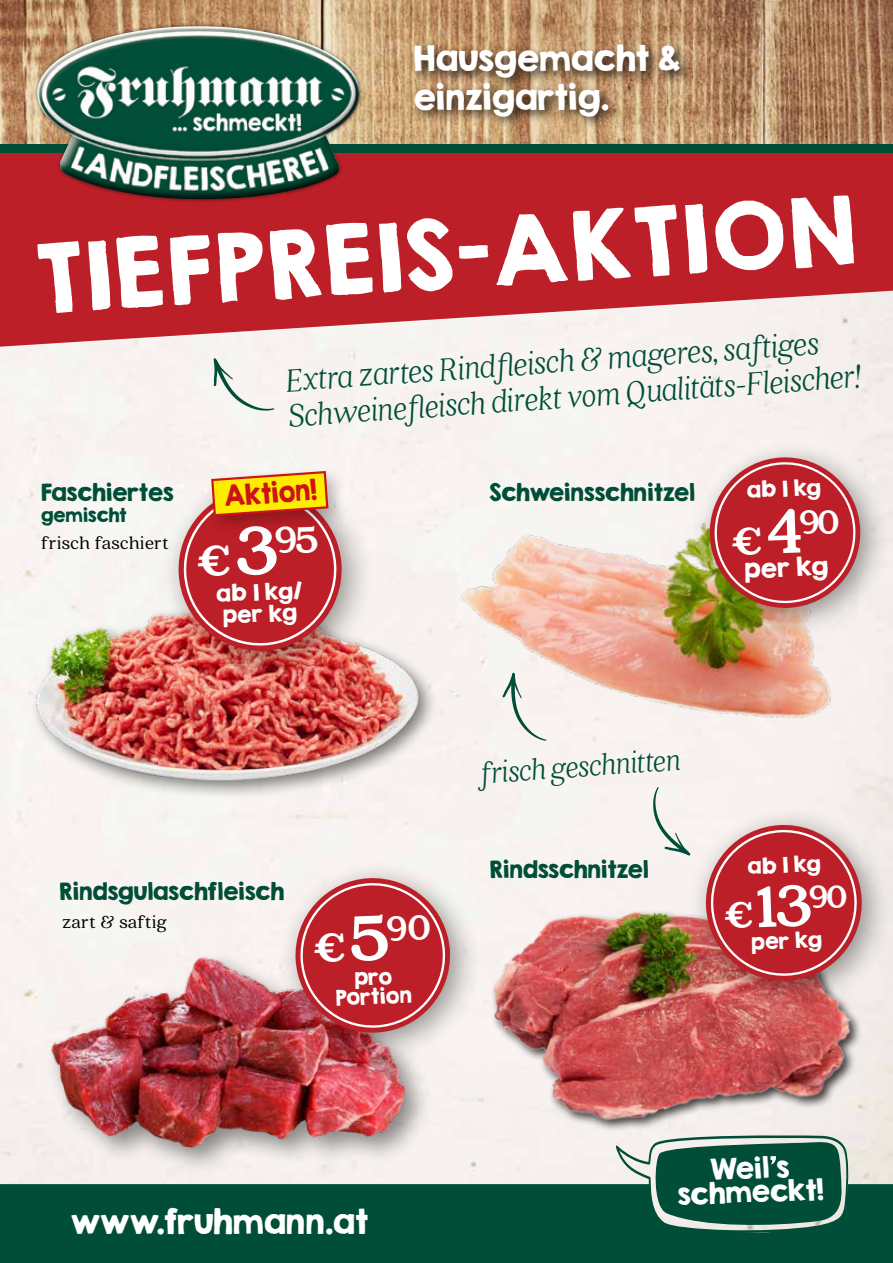
<style>
.page{position:relative;width:893px;height:1263px;background:#fff}
.page>*{position:absolute;margin:0;border:0;box-sizing:border-box;transform-origin:0 0}
.t1{font:84.75px "KG Second Chances Solid";color:#fff}
.t2{font:900 64.5px "Quincy CF";color:#fff}
.t3{font:900 38.7px "Quincy CF";color:#fff}
.t4{font:900 36.9px "Quincy CF";color:#fff}
.t5{font:italic 300 35.7px/35.7px "Quincy CF";color:#004e38;scale:.94 1}
.t6{font:italic 300 33.45px "Quincy CF";color:#004e38;scale:.94 1}
.t7{font:31.5px/38.4px "KG Second Chances Solid";color:#fff}
.t8{font:30.75px "KG Second Chances Solid";color:#fff}
.t9{font:26.1px/23.7px "KG Second Chances Solid";color:#fff;text-align:center}
.t10{font:25.5px "KG Second Chances Solid";color:#cd1316;scale:.94 1}
.t11{font:23.1px "KG Second Chances Solid";color:#fff}
.t12{font:21.45px "KG Second Chances Solid";color:#004e38}
.t13{font:20.55px/21.8px "KG Second Chances Solid";color:#fff}
.t14{font:19.8px "KG Second Chances Solid";color:#fff}
.t15{font:19.5px/19.5px "KG Second Chances Solid";color:#fff;text-align:center}
.t16{font:19.2px "Quincy CF";letter-spacing:.015em;color:#000}
.t17{font:17.1px "KG Second Chances Solid";color:#004e38}
.s1{font-size:42.45px}
.s2{font-size:67.95px}
.s3{font-size:44.4px}
.s4{font-size:71.1px}
.s5{font-size:40.35px}
</style>
<div class="page">
<svg style="left:0;top:152px;width:893px;height:195px;background:#c44147"></svg>
<svg style="left:213px;top:358px;width:62px;height:55px"></svg>
<svg style="left:703px;top:376px;width:8px;height:3px"></svg>
<img style="left:29px;top:588px;width:412px;height:217px">
<img style="left:419px;top:400px;width:474px;height:366px">
<div style="left:692px;top:439px;width:199px;height:200px;background:#000;opacity:.41"></div>
<svg style="left:708px;top:455px;width:154px;height:155px;background:#c15250"></svg>
<div style="left:159px;top:468px;width:216px;height:217px;background:#000;opacity:.41"></div>
<div style="left:206px;top:465px;width:142px;height:71px;background:#f7f4f1"></div>
<img style="left:0;top:0;width:893px;height:144px">
<div style="left:0;top:144px;width:893px;height:8px;background:#004e38"></div>
<div style="left:411px;top:41px;width:282px;height:89px;background:#000;opacity:.75"></div>
<div style="left:29px;top:19px;width:330px;height:176px;background:#fff;opacity:.75"></div>
<div style="left:34px;top:32px;width:336px;height:177px;background:#000;opacity:.75"></div>
<div style="left:0;top:1184px;width:893px;height:79px;background:#004e38"></div>
<svg style="left:616px;top:1146px;width:232px;height:87px;background:#266753"></svg>
<div style="left:43px;top:949px;width:390px;height:227px;background:#000;opacity:.45"></div>
<img style="left:50px;top:920px;width:359px;height:240px">
<div style="left:277px;top:859px;width:205px;height:205px;background:#000;opacity:.41"></div>
<svg style="left:293px;top:876px;width:159px;height:159px;background:#c44f55"></svg>
<img style="left:471px;top:887px;width:392px;height:259px">
<div style="left:687px;top:806px;width:206px;height:207px;background:#000;opacity:.41"></div>
<svg style="left:704px;top:823px;width:160px;height:160px;background:#c44f53"></svg>
<svg style="left:502px;top:672px;width:45px;height:69px"></svg>
<svg style="left:651px;top:787px;width:40px;height:69px"></svg>
<svg style="left:176px;top:470px;width:168px;height:183px;background:#cc6148"></svg>
<p class="t7" style="left:414px;top:39px;width:268px">Hausgemacht &amp; einzigartig.</p>
<h1 class="t1" style="left:34px;top:229px;width:821px;rotate:-4deg">TIEFPREIS-AKTION</h1>
<p class="t5" style="left:284px;top:357px;width:612px;rotate:-4deg">Extra zartes Rindfl eisch &amp; mageres, saftiges<br>Schweinefl eisch direkt vom Qualitats-Fleischer!</p>
<p class="t12" style="left:41px;top:478px;width:134px">Faschiertes</p>
<p class="t17" style="left:41px;top:504px;width:87px">gemischt</p>
<p class="t16" style="left:41px;top:532px;width:129px">frisch faschiert</p>
<p class="t10" style="left:223px;top:480px;width:100px;rotate:-4deg">Aktion!</p>
<p class="t13" style="left:216px;top:582px;width:88px;rotate:-2deg">ab 1 kg/ per kg</p>
<p class="t12" style="left:490px;top:478px;width:207px">Schweinsschnitzel</p>
<p class="t14" style="left:746px;top:477px;width:76px;rotate:-2deg">ab 1 kg</p>
<p class="t4" style="left:730px;top:503px;width:111px;rotate:-2deg"><span class="s1">€</span> <span class="s2">4</span>90</p>
<p class="t11" style="left:744px;top:554px;width:85px;rotate:-2deg">per kg</p>
<p class="t12" style="left:59px;top:878px;width:226px">Rindsgulaschfleisch</p>
<p class="t16" style="left:63px;top:910px;width:106px">zart &amp; saftig</p>
<p class="t3" style="left:312px;top:908px;width:120px;rotate:-2deg"><span class="s3">€</span> <span class="s4">5</span>90</p>
<p class="t15" style="left:335px;top:968px;width:78px;rotate:-2deg">pro<br>Portion</p>
<p class="t6" style="left:478px;top:742px;width:215px;rotate:-4deg">frisch geschnitten</p>
<p class="t12" style="left:490px;top:856px;width:161px">Rindsschnitzel</p>
<p class="t15" style="left:747px;top:856px;width:75px;rotate:-2deg">ab 1 kg</p>
<h2 class="t2" style="left:722px;top:869px;width:126px;rotate:-2deg"><span class="s5">€</span> 13<sup>90</sup></h2>
<p class="t15" style="left:751px;top:932px;width:72px;rotate:-2deg">per kg</p>
<p class="t8" style="left:71px;top:1201px;width:299px">www.fruhmann.at</p>
<p class="t9" style="left:676px;top:1158px;width:147px;rotate:-2deg">Weil s schmeckt!</p>
</div>
